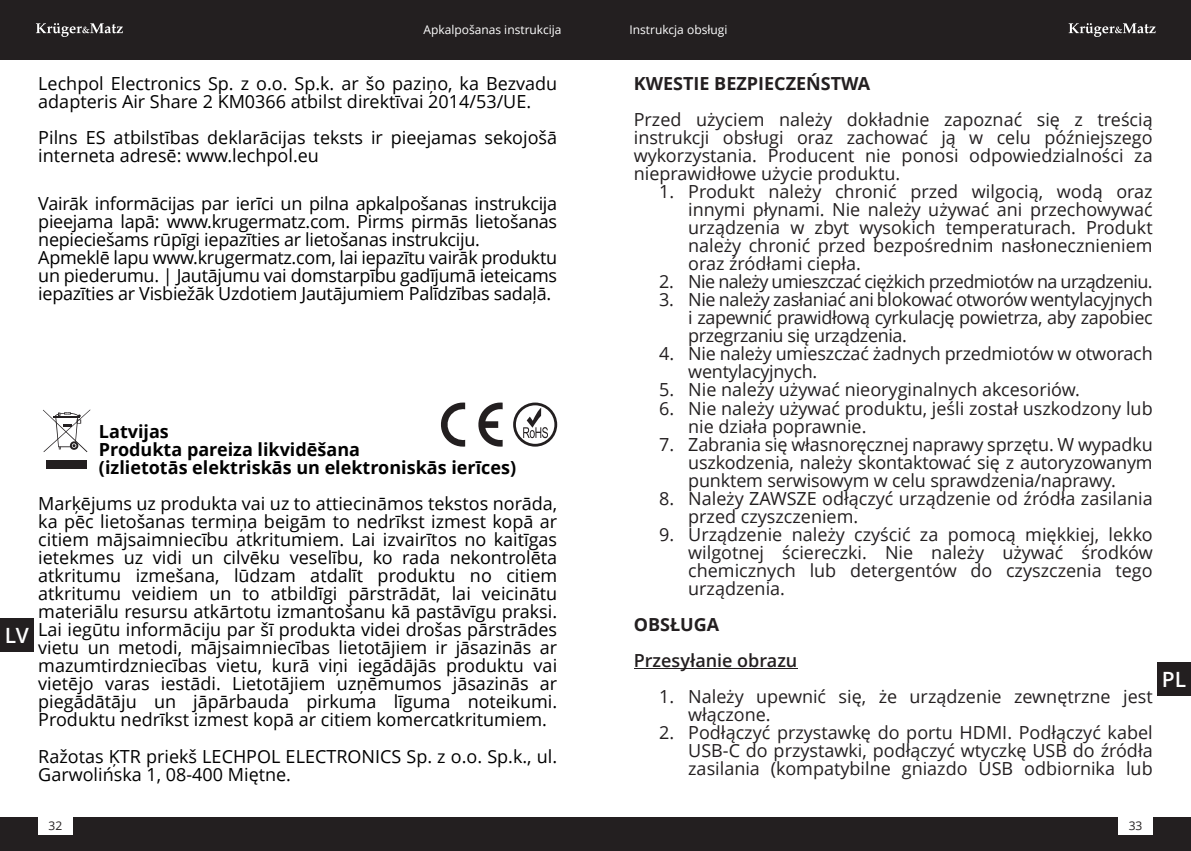
<style>
.page{position:relative;width:1191px;height:851px;background:#fff}
.page>*{position:absolute;margin:0;border:0;box-sizing:border-box;transform-origin:0 0}
.t1{font:600 21px "Open Sans";color:#fff}
.t2{font:18px/18px "Open Sans";letter-spacing:-.015em;color:#000}
.t3{font:18px/18px "Open Sans";color:#231f20;text-align:justify}
.t4{font:700 18px/18px "Open Sans";color:#000}
.t5{font:18px "Open Sans";letter-spacing:-.03em;color:#231f20}
.t6{font:700 18px "Open Sans";color:#231f20}
.t7{font:600 18px "Open Sans";color:#231f20}
.t8{font:12px "Open Sans";color:#fff}
.t9{font:12px "Open Sans";color:#231f20}
</style>
<div class="page">
<div style="left:0;top:0;width:595px;height:60px;background:#231f20"></div>
<div style="left:0;top:816px;width:595px;height:34px;background:#231f20"></div>
<div style="left:0;top:617px;width:34px;height:34px;background:#231f20"></div>
<svg style="left:36px;top:23px;width:87px;height:14px"></svg>
<div style="left:38px;top:816px;width:35px;height:18px;background:#fff"></div>
<svg style="left:513px;top:402px;width:44px;height:44px"></svg>
<svg style="left:441px;top:402px;width:61px;height:45px"></svg>
<div style="left:46px;top:460px;width:41px;height:9px;background:#231f20"></div>
<svg style="left:43px;top:409px;width:47px;height:43px"></svg>
<svg style="left:70px;top:441px;width:8px;height:9px"></svg>
<div style="left:595px;top:0;width:596px;height:60px;background:#231f20"></div>
<div style="left:595px;top:816px;width:596px;height:34px;background:#231f20"></div>
<div style="left:1157px;top:662px;width:34px;height:33px;background:#231f20"></div>
<svg style="left:1068px;top:23px;width:87px;height:14px"></svg>
<div style="left:1118px;top:816px;width:34px;height:18px;background:#fff"></div>
<hr style="left:634px;top:668px;width:163px;height:1px;background:#231f20">
<p class="t8" style="left:423px;top:25px;width:139px">Apkalpošanas instrukcija</p>
<p class="t8" style="left:629px;top:25px;width:139px">Apkalpošana instrukcija</p>
<p class="t8" style="left:463px;top:25px;width:99px">Instrukcja obsługi</p>
<p class="t8" style="left:629px;top:25px;width:99px">Instrukcja obsługi</p>
<p class="t2" style="left:38px;top:76px;width:520px">Lechpol Electronics Sp. z o.o. Sp.k. ar šo paziņo, ka Bezvadu adapteris Air Share 2 KM0366 atbilst direktīvai 2014/53/UE.</p>
<p class="t2" style="left:38px;top:130px;width:520px">Pilns ES atbilstības deklarācijas teksts ir pieejamas sekojošā interneta adresē: www.lechpol.eu</p>
<p class="t2" style="left:38px;top:197px;width:520px">Vairāk informācijas par ierīci un pilna apkalpošanas instrukcija pieejama lapā: www.krugermatz.com. Pirms pirmās lietošanas nepieciešams rūpīgi iepazīties ar lietošanas instrukciju.<br>Apmeklē lapu www.krugermatz.com, lai iepazītu vairāk produktu un piederumu. | Jautājumu vai domstarpību gadījumā ieteicams iepazīties ar Visbiežāk Uzdotiem Jautājumiem Palīdzības sadaļā.</p>
<p class="t1" style="left:5px;top:626px;width:26px">LV</p>
<p class="t4" style="left:99px;top:424px;width:418px">Latvijas<br>Produkta pareiza likvidēšana<br>(izlietotās elektriskās un elektroniskās ierīces)</p>
<p class="t2" style="left:38px;top:496px;width:520px;text-align:justify">Marķējums uz produkta vai uz to attiecināmos tekstos norāda, ka pēc lietošanas termiņa beigām to nedrīkst izmest kopā ar citiem mājsaimniecību atkritumiem. Lai izvairītos no kaitīgas ietekmes uz vidi un cilvēku veselību, ko rada nekontrolēta atkritumu izmešana, lūdzam atdalīt produktu no citiem atkritumu veidiem un to atbildīgi pārstrādāt, lai veicinātu materiālu resursu atkārtotu izmantošanu kā pastāvīgu praksi.<br>Lai iegūtu informāciju par šī produkta videi drošas pārstrādes vietu un metodi, mājsaimniecības lietotājiem ir jāsazinās ar mazumtirdzniecības vietu, kurā viņi iegādājās produktu vai vietējo varas iestādi. Lietotājiem uzņēmumos jāsazinās ar piegādātāju un jāpārbauda pirkuma līguma noteikumi.<br>Produktu nedrīkst izmest kopā ar citiem komercatkritumiem.</p>
<p class="t2" style="left:38px;top:748px;width:520px">Ražotas ĶTR priekš LECHPOL ELECTRONICS Sp. z o.o. Sp.k., ul.<br>Garwolińska 1, 08-400 Miętne.</p>
<p class="t6" style="left:634px;top:76px;width:238px">KWESTIE BEZPIECZEŃSTWA</p>
<p class="t3" style="left:634px;top:112px;width:520px">Przed użyciem należy dokładnie zapoznać się z treścią instrukcji obsługi oraz zachować ją w celu późniejszego wykorzystania. Producent nie ponosi odpowiedzialności za nieprawidłowe użycie produktu.</p>
<p class="t3" style="left:688px;top:184px;width:466px;text-indent:-29px">1. Produkt należy chronić przed wilgocią, wodą oraz innymi płynami. Nie należy używać ani przechowywać urządzenia w zbyt wysokich temperaturach. Produkt należy chronić przed bezpośrednim nasłonecznieniem oraz źródłami ciepła.</p>
<p class="t5" style="left:659px;top:274px;width:495px">2. Nie należy umieszczać ciężkich przedmiotów na urządzeniu.</p>
<p class="t3" style="left:688px;top:292px;width:466px;text-indent:-29px">3. Nie należy zasłaniać ani blokować otworów wentylacyjnych i zapewnić prawidłową cyrkulację powietrza, aby zapobiec przegrzaniu się urządzenia.</p>
<p class="t3" style="left:688px;top:346px;width:466px;text-indent:-29px">4. Nie należy umieszczać żadnych przedmiotów w otworach wentylacyjnych.</p>
<p class="t3" style="left:659px;top:382px;width:422px">5. Nie należy używać nieoryginalnych akcesoriów.</p>
<p class="t3" style="left:688px;top:400px;width:466px;text-indent:-29px">6. Nie należy używać produktu, jeśli został uszkodzony lub nie działa poprawnie.</p>
<p class="t3" style="left:688px;top:436px;width:466px;text-indent:-29px">7. Zabrania się własnoręcznej naprawy sprzętu. W wypadku uszkodzenia, należy skontaktować się z autoryzowanym punktem serwisowym w celu sprawdzenia/naprawy.</p>
<p class="t3" style="left:688px;top:490px;width:466px;text-indent:-29px">8. Należy ZAWSZE odłączyć urządzenie od źródła zasilania przed czyszczeniem.</p>
<p class="t3" style="left:688px;top:526px;width:466px;text-indent:-29px">9. Urządzenie należy czyścić za pomocą miękkiej, lekko wilgotnej ściereczki. Nie należy używać środków chemicznych lub detergentów do czyszczenia tego urządzenia.</p>
<p class="t6" style="left:634px;top:616px;width:87px">OBSŁUGA</p>
<p class="t7" style="left:634px;top:652px;width:165px">Przesyłanie obrazu</p>
<p class="t3" style="left:688px;top:688px;width:466px;text-indent:-29px">1. Należy upewnić się, że urządzenie zewnętrzne jest włączone.</p>
<p class="t3" style="left:688px;top:724px;width:466px;text-indent:-29px">2. Podłączyć przystawkę do portu HDMI. Podłączyć kabel USB-C do przystawki, podłączyć wtyczkę USB do źródła zasilania (kompatybilne gniazdo USB odbiornika lub</p>
<p class="t1" style="left:1161px;top:670px;width:26px">PL</p>
<p class="t9" style="left:49px;top:820px;width:15px">32</p>
<p class="t9" style="left:1128px;top:820px;width:15px">33</p>
</div>
